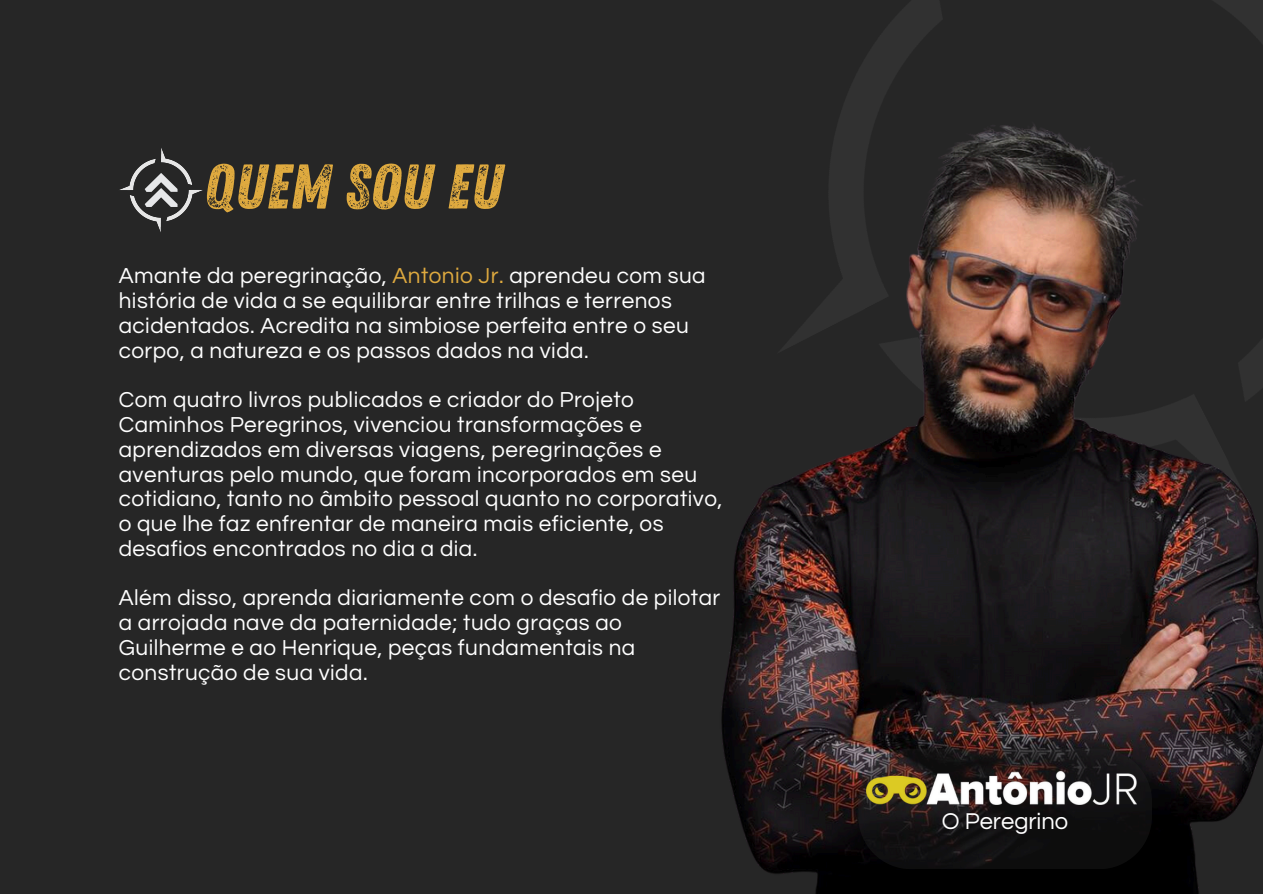
<style>
.page{position:relative;width:1263px;height:894px;background:#fff}
.page>*{position:absolute;margin:0;border:0;box-sizing:border-box;transform-origin:0 0}
.t1{font:63px "Zing Rust G2 Base";color:#dfaa3f}
.t2{font:23.7px "Questrial";color:#fff}
.t3{font:22.5px/24.8px "Questrial";letter-spacing:.02em;color:#fff}
.s1{color:#dfaa3f}
</style>
<div class="page">
<div style="left:0;top:0;width:1263px;height:893px;background:#262626"></div>
<img style="left:886px;top:0;width:377px;height:29px">
<img style="left:721px;top:29px;width:542px;height:864px">
<svg style="left:858px;top:748px;width:294px;height:121px"></svg>
<img style="left:867px;top:771px;width:270px;height:33px">
<img style="left:119px;top:148px;width:84px;height:84px">
<svg style="left:145px;top:173px;width:32px;height:34px"></svg>
<h1 class="t1" style="left:204px;top:150px;width:300px">QUEM SOU EU</h1>
<p class="t3" style="left:119px;top:264px;width:588px">Amante da peregrinação, <span class="s1">Antonio Jr.</span> aprendeu com sua história de vida a se equilibrar entre trilhas e terrenos acidentados. Acredita na simbiose perfeita entre o seu corpo, a natureza e os passos dados na vida.</p>
<p class="t3" style="left:119px;top:388px;width:605px">Com quatro livros publicados e criador do Projeto Caminhos Peregrinos, vivenciou transformações e aprendizados em diversas viagens, peregrinações e aventuras pelo mundo, que foram incorporados em seu cotidiano, tanto no âmbito pessoal quanto no corporativo, o que lhe faz enfrentar de maneira mais eficiente, os desafios encontrados no dia a dia.</p>
<p class="t3" style="left:119px;top:586px;width:603px">Além disso, aprenda diariamente com o desafio de pilotar a arrojada nave da paternidade; tudo graças ao Guilherme e ao Henrique, peças fundamentais na construção de sua vida.</p>
<p class="t2" style="left:942px;top:809px;width:128px">O Peregrino</p>
</div>
